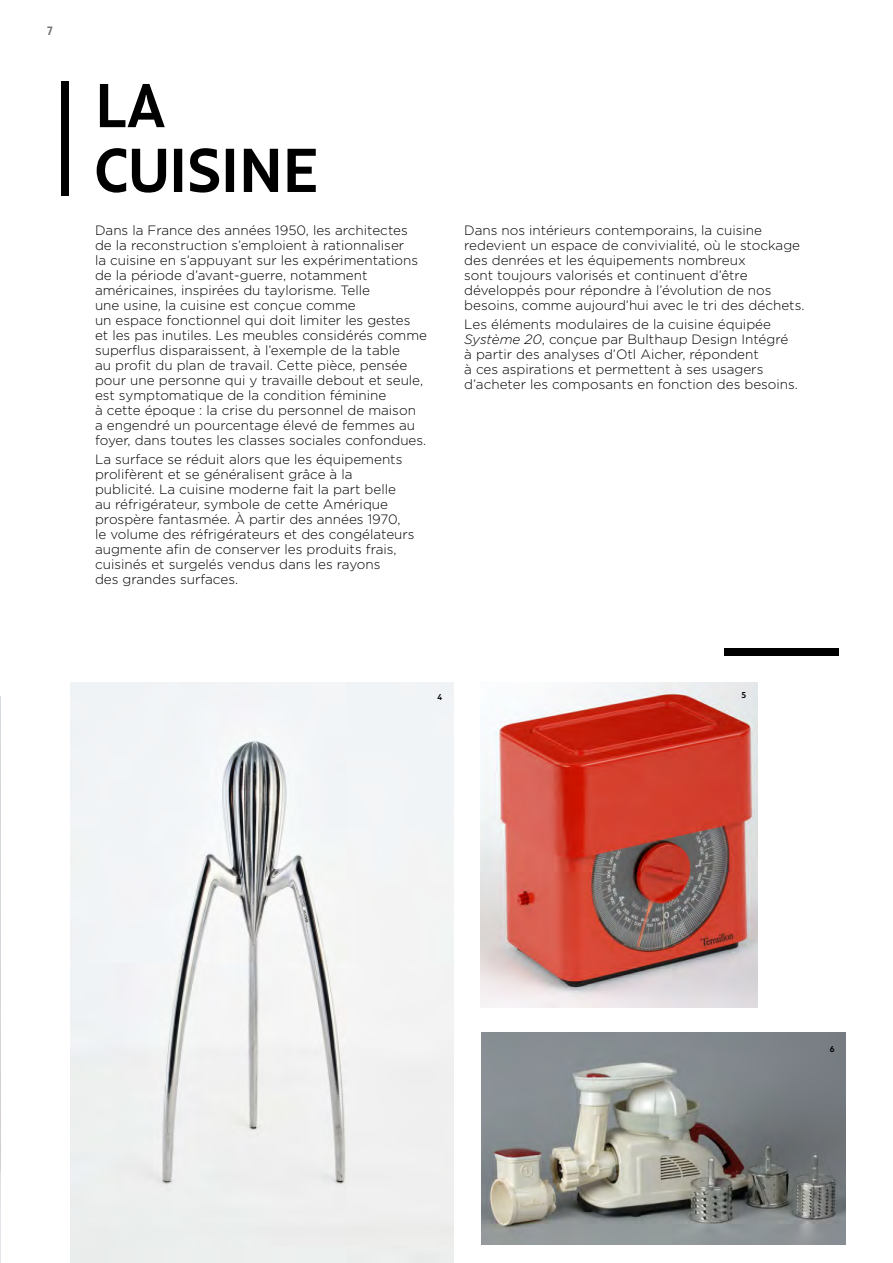
<style>
.page{position:relative;width:893px;height:1263px;background:#fff}
.page>*{position:absolute;margin:0;border:0;box-sizing:border-box;transform-origin:0 0}
.t1{font:54px "June Expt Variable Active";color:#000}
.t2{font:300 13.5px/15px "Gotham";color:#000}
.t3{font:10.5px "June Expt Variable Active";color:#706f6f}
.t4{font:7.5px "June Expt Variable Active";color:#000}
.s1{font-style:italic}
</style>
<div class="page">
<img style="left:0;top:696px;width:1px;height:567px">
<img style="left:71px;top:682px;width:383px;height:581px">
<img style="left:481px;top:1032px;width:365px;height:213px">
<img style="left:481px;top:682px;width:276px;height:326px">
<div style="left:61px;top:81px;width:8px;height:115px;background:#000"></div>
<div style="left:724px;top:648px;width:115px;height:8px;background:#000"></div>
<p class="t3" style="left:47px;top:24px;width:6px">7</p>
<p class="t1" style="left:95px;top:69px;width:70px">LA</p>
<p class="t1" style="left:95px;top:134px;width:226px">CUISINE</p>
<p class="t2" style="left:95px;top:222px;width:314px">Dans la France des années 1950, les architectes</p>
<p class="t2" style="left:95px;top:237px;width:311px">de la reconstruction s’emploient à rationnaliser</p>
<p class="t2" style="left:95px;top:252px;width:325px">la cuisine en s’appuyant sur les expérimentations</p>
<p class="t2" style="left:95px;top:267px;width:334px">de la période d’avant-guerre, notamment américaines, inspirées du taylorisme. Telle<br>une usine, la cuisine est conçue comme<br>un espace fonctionnel qui doit limiter les gestes et les pas inutiles. Les meubles considérés comme superflus disparaissent, à l’exemple de la table<br>au profit du plan de travail. Cette pièce, pensée pour une personne qui y travaille debout et seule, est symptomatique de la condition féminine<br>à cette époque : la crise du personnel de maison<br>a engendré un pourcentage élevé de femmes au foyer, dans toutes les classes sociales confondues.</p>
<p class="t2" style="left:95px;top:452px;width:309px">La surface se réduit alors que les équipements prolifèrent et se généralisent grâce à la</p>
<p class="t2" style="left:95px;top:482px;width:302px">publicité. La cuisine moderne fait la part belle</p>
<p class="t2" style="left:95px;top:497px;width:321px">au réfrigérateur, symbole de cette Amérique prospère fantasmée. À partir des années 1970, le volume des réfrigérateurs et des congélateurs augmente afin de conserver les produits frais, cuisinés et surgelés vendus dans les rayons<br>des grandes surfaces.</p>
<p class="t2" style="left:464px;top:222px;width:342px">Dans nos intérieurs contemporains, la cuisine redevient un espace de convivialité, où le stockage des denrées et les équipements nombreux<br>sont toujours valorisés et continuent d’être développés pour répondre à l’évolution de nos besoins, comme aujourd’hui avec le tri des déchets.</p>
<p class="t2" style="left:464px;top:317px;width:326px">Les éléments modulaires de la cuisine équipée<br><span class="s1">Système 20</span>, conçue par Bulthaup Design Intégré</p>
<p class="t2" style="left:464px;top:347px;width:296px">à partir des analyses d’Otl Aicher, répondent</p>
<p class="t2" style="left:464px;top:362px;width:301px">à ces aspirations et permettent à ses usagers</p>
<p class="t2" style="left:464px;top:377px;width:335px">d’acheter les composants en fonction des besoins.</p>
<p class="t4" style="left:438px;top:692px;width:6px">4</p>
<p class="t4" style="left:742px;top:690px;width:6px">5</p>
<p class="t4" style="left:830px;top:1044px;width:6px">6</p>
</div>
